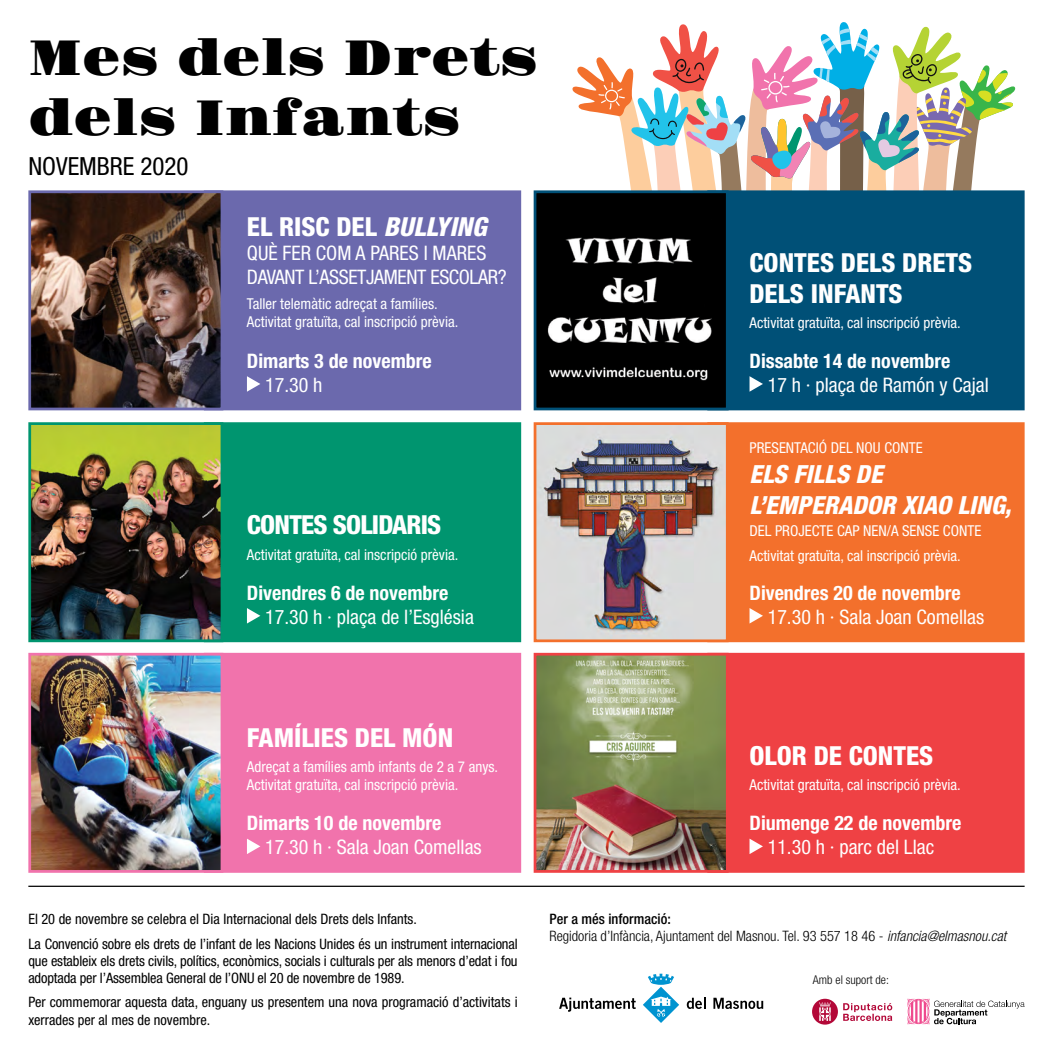
<style>
.page{position:relative;width:1053px;height:1053px;background:#fff}
.page>*{position:absolute;margin:0;border:0;box-sizing:border-box;transform-origin:0 0}
.t1{font:49.75px/59.8px "Gravitas One";color:#000}
.t2{font:800 condensed 26.25px/31.5px "Helvetica Neue LT Std";color:#fff}
.t3{font:800 condensed 26.25px "Helvetica Neue LT Std";letter-spacing:-.03em;color:#fff}
.t4{font:italic 800 condensed 25px/31.5px "Helvetica Neue LT Std";color:#fff}
.t5{font:condensed 25px "Helvetica Neue LT Std";color:#000}
.t6{font:700 condensed 20px "Helvetica Neue LT Std";color:#fff}
.t7{font:condensed 20px "Helvetica Neue LT Std";color:#fff}
.t8{font:condensed 20px/24px "Helvetica Neue LT Std";letter-spacing:-.02em;color:#fff}
.t9{font:condensed 15px/18px "Helvetica Neue LT Std";color:#fff}
.t10{font:condensed 14.38px/17.2px "Helvetica Neue LT Std";letter-spacing:-.01em;color:#000}
.t11{font:300 condensed 14.38px/17.2px "Helvetica Neue LT Std";color:#000}
.t12{font:300 condensed 12.12px "Helvetica Neue LT Std";color:#000}
.s1{font-style:italic}
.s2{font-weight:500}
</style>
<div class="page">
<svg style="left:572px;top:22px;width:444px;height:168px"></svg>
<svg style="left:843px;top:1003px;width:49px;height:17px"></svg>
<svg style="left:812px;top:998px;width:25px;height:26px"></svg>
<svg style="left:907px;top:998px;width:117px;height:26px"></svg>
<svg style="left:643px;top:986px;width:36px;height:36px"></svg>
<svg style="left:648px;top:973px;width:26px;height:11px"></svg>
<svg style="left:650px;top:996px;width:21px;height:20px"></svg>
<svg style="left:559px;top:997px;width:76px;height:14px"></svg>
<svg style="left:686px;top:997px;width:19px;height:11px"></svg>
<svg style="left:713px;top:997px;width:50px;height:11px"></svg>
<hr style="left:28px;top:885px;width:996px;height:1px;background:#000">
<div style="left:204px;top:422px;width:317px;height:220px;background:#00956f"></div>
<div style="left:707px;top:422px;width:317px;height:220px;background:#f3702c"></div>
<div style="left:204px;top:190px;width:317px;height:220px;background:#6b69ad"></div>
<div style="left:707px;top:190px;width:317px;height:220px;background:#005077"></div>
<div style="left:204px;top:652px;width:317px;height:220px;background:#f173ac"></div>
<div style="left:707px;top:652px;width:317px;height:220px;background:#ef4144"></div>
<svg style="left:247px;top:376px;width:13px;height:15px"></svg>
<svg style="left:247px;top:608px;width:13px;height:15px"></svg>
<svg style="left:749px;top:376px;width:14px;height:15px"></svg>
<svg style="left:749px;top:608px;width:14px;height:15px"></svg>
<svg style="left:749px;top:838px;width:14px;height:16px"></svg>
<svg style="left:247px;top:838px;width:13px;height:16px"></svg>
<img style="left:32px;top:194px;width:187px;height:212px">
<div style="left:28px;top:190px;width:195px;height:220px;border:3px solid #6b69ad"></div>
<img style="left:32px;top:656px;width:187px;height:212px">
<div style="left:28px;top:652px;width:195px;height:220px;border:3px solid #f173ac"></div>
<img style="left:32px;top:426px;width:187px;height:212px">
<div style="left:28px;top:422px;width:195px;height:220px;border:3px solid #00956f"></div>
<div style="left:535px;top:192px;width:192px;height:217px;background:#000"></div>
<img style="left:547px;top:237px;width:165px;height:144px">
<div style="left:533px;top:190px;width:195px;height:220px;border:3px solid #005077"></div>
<img style="left:537px;top:656px;width:187px;height:212px">
<div style="left:533px;top:652px;width:195px;height:220px;border:3px solid #ef4144"></div>
<img style="left:537px;top:426px;width:187px;height:212px">
<div style="left:533px;top:422px;width:195px;height:220px;border:3px solid #f3702c"></div>
<h1 class="t1" style="left:28px;top:30px;width:511px">Mes dels Drets dels Infants</h1>
<h3 class="t5" style="left:28px;top:152px;width:162px">NOVEMBRE 2020</h3>
<h2 class="t2" style="left:247px;top:210px;width:241px">EL RISC DEL <span class="s1">BULLYING</span></h2>
<h3 class="t8" style="left:247px;top:240px;width:261px">QUÈ FER COM A PARES I MARES<br>DAVANT L’ASSETJAMENT ESCOLAR?</h3>
<p class="t9" style="left:247px;top:294px;width:213px">Taller telemàtic adreçat a famílies.<br>Activitat gratuïta, cal inscripció prèvia.</p>
<h3 class="t6" style="left:247px;top:348px;width:186px">Dimarts 3 de novembre</h3>
<h3 class="t7" style="left:265px;top:373px;width:59px">17.30 h</h3>
<h2 class="t3" style="left:247px;top:509px;width:196px">CONTES SOLIDARIS</h2>
<p class="t9" style="left:247px;top:545px;width:213px">Activitat gratuïta, cal inscripció prèvia.</p>
<h3 class="t6" style="left:247px;top:580px;width:203px">Divendres 6 de novembre</h3>
<h3 class="t7" style="left:265px;top:605px;width:210px">17.30 h · plaça de l’Església</h3>
<h2 class="t2" style="left:749px;top:246px;width:224px">CONTES DELS DRETS<br>DELS INFANTS</h2>
<p class="t9" style="left:749px;top:314px;width:213px">Activitat gratuïta, cal inscripció prèvia.</p>
<h3 class="t6" style="left:749px;top:348px;width:202px">Dissabte 14 de novembre</h3>
<h3 class="t7" style="left:767px;top:373px;width:222px">17 h · plaça de Ramón y Cajal</h3>
<p class="t9" style="left:749px;top:438px;width:175px">PRESENTACIÓ DEL NOU CONTE</p>
<h3 class="t4" style="left:749px;top:458px;width:263px">ELS FILLS DE<br>L’EMPERADOR XIAO LING,</h3>
<p class="t9" style="left:749px;top:518px;width:233px;line-height:25.1px">DEL PROJECTE CAP NEN/A SENSE CONTE<br>Activitat gratuïta, cal inscripció prèvia.</p>
<h3 class="t6" style="left:749px;top:580px;width:213px">Divendres 20 de novembre</h3>
<h3 class="t7" style="left:767px;top:605px;width:218px">17.30 h · Sala Joan Comellas</h3>
<h2 class="t2" style="left:247px;top:721px;width:208px">FAMÍLIES DEL MÓN</h2>
<p class="t9" style="left:247px;top:758px;width:253px">Adreçat a famílies amb infants de 2 a 7 anys.<br>Activitat gratuïta, cal inscripció prèvia.</p>
<h3 class="t6" style="left:247px;top:810px;width:196px">Dimarts 10 de novembre</h3>
<h3 class="t7" style="left:265px;top:835px;width:218px">17.30 h · Sala Joan Comellas</h3>
<p class="t10" style="left:28px;top:906px;width:490px;line-height:24.4px">El 20 de novembre se celebra el Dia Internacional dels Drets dels Infants.<br>La Convenció sobre els drets de l’infant de les Nacions Unides és un instrument internacional</p>
<p class="t10" style="left:28px;top:951px;width:490px">que estableix els drets civils, polítics, econòmics, socials i culturals per als menors d’edat i fou adoptada per l’Assemblea General de l’ONU el 20 de novembre de 1989.</p>
<p class="t10" style="left:28px;top:993px;width:490px">Per commemorar aquesta data, enguany us presentem una nova programació d’activitats i xerrades per al mes de novembre.</p>
<h2 class="t2" style="left:749px;top:739px;width:185px">OLOR DE CONTES</h2>
<p class="t9" style="left:749px;top:776px;width:213px">Activitat gratuïta, cal inscripció prèvia.</p>
<h3 class="t6" style="left:749px;top:810px;width:213px">Diumenge 22 de novembre</h3>
<h3 class="t7" style="left:767px;top:835px;width:168px">11.30 h · parc del Llac</h3>
<p class="t11" style="left:549px;top:910px;width:458px"><span class="s2">Per a més informació:<br></span>Regidoria d’Infància, Ajuntament del Masnou. Tel. 93 557 18 46 - <span class="s1">infancia@elmasnou.cat</span></p>
<p class="t12" style="left:812px;top:972px;width:77px">Amb el suport de:</p>
</div>
